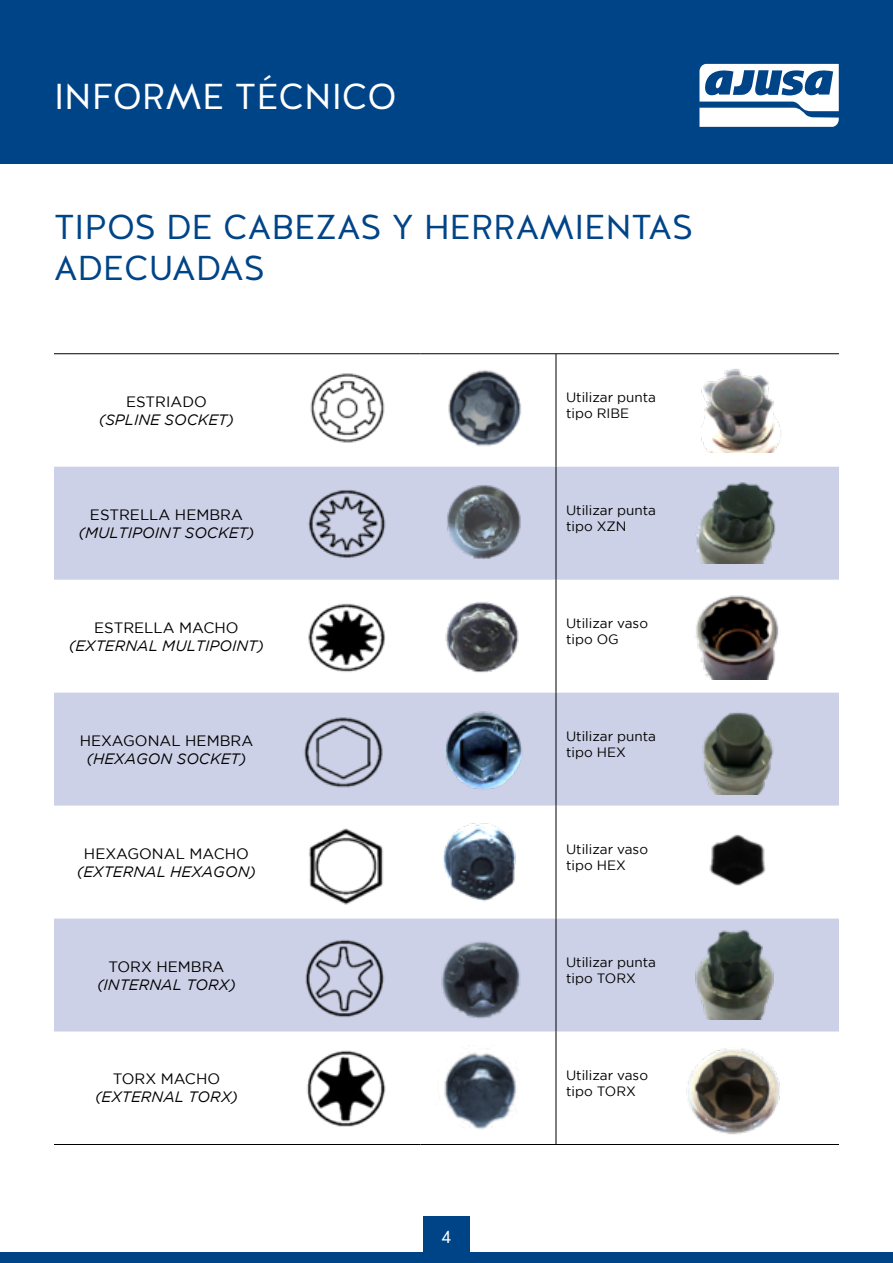
<style>
.page{position:relative;width:893px;height:1263px;background:#fff}
.page>*{position:absolute;margin:0;border:0;box-sizing:border-box;transform-origin:0 0}
.t1{font:36px "Halis GR";color:#fff}
.t2{font:34.5px/41.4px "Halis GR";color:#048}
.t3{font:18px "Halis GR";color:#fff}
.t4{font:italic 15px "Gotham";color:#000}
.t5{font:15px "Gotham";color:#000}
.t6{font:13.5px/16.2px "Gotham";color:#000}
.s1{color:#fff}
</style>
<div class="page">
<div style="left:0;top:0;width:893px;height:163px;background:#048"></div>
<svg style="left:699px;top:64px;width:140px;height:63px"></svg>
<div style="left:0;top:1252px;width:893px;height:11px;background:#048"></div>
<div style="left:423px;top:1216px;width:47px;height:46px;background:#048"></div>
<svg style="left:54px;top:354px;width:785px;height:113px"></svg>
<svg style="left:54px;top:467px;width:785px;height:564px;fill:#cdd1e7"></svg>
<hr style="left:556px;top:354px;width:1px;height:113px;background:#000">
<hr style="left:556px;top:467px;width:1px;height:113px;background:#000">
<hr style="left:556px;top:580px;width:1px;height:113px;background:#000">
<hr style="left:556px;top:693px;width:1px;height:113px;background:#000">
<hr style="left:556px;top:806px;width:1px;height:112px;background:#000">
<hr style="left:556px;top:918px;width:1px;height:113px;background:#000">
<hr style="left:556px;top:1031px;width:1px;height:113px;background:#000">
<hr style="left:54px;top:353px;width:225px;height:1px;background:#000">
<hr style="left:279px;top:353px;width:141px;height:1px;background:#000">
<hr style="left:420px;top:353px;width:136px;height:1px;background:#000">
<hr style="left:556px;top:353px;width:283px;height:1px;background:#000">
<hr style="left:54px;top:1144px;width:225px;height:1px;background:#000">
<hr style="left:279px;top:1144px;width:141px;height:1px;background:#000">
<hr style="left:420px;top:1144px;width:136px;height:1px;background:#000">
<hr style="left:556px;top:1144px;width:283px;height:1px;background:#000">
<img style="left:306px;top:370px;width:83px;height:76px">
<img style="left:303px;top:483px;width:90px;height:81px">
<img style="left:301px;top:599px;width:90px;height:81px">
<img style="left:301px;top:713px;width:86px;height:78px">
<img style="left:300px;top:823px;width:90px;height:86px">
<img style="left:304px;top:938px;width:83px;height:80px">
<img style="left:307px;top:1050px;width:79px;height:77px">
<img style="left:438px;top:366px;width:89px;height:82px">
<img style="left:440px;top:482px;width:84px;height:84px">
<img style="left:439px;top:596px;width:87px;height:83px">
<img style="left:435px;top:707px;width:97px;height:95px">
<img style="left:439px;top:817px;width:91px;height:94px">
<img style="left:425px;top:930px;width:108px;height:102px">
<img style="left:444px;top:1045px;width:73px;height:85px">
<img style="left:689px;top:361px;width:97px;height:91px">
<img style="left:689px;top:475px;width:99px;height:89px">
<img style="left:688px;top:591px;width:99px;height:89px">
<img style="left:686px;top:704px;width:101px;height:90px">
<img style="left:685px;top:823px;width:99px;height:96px">
<img style="left:686px;top:924px;width:100px;height:96px">
<img style="left:686px;top:1048px;width:94px;height:87px">
<h1 class="t1" style="left:54px;top:73px;width:344px">INFORME TÉCNICO</h1>
<h2 class="t2" style="left:54px;top:207px;width:641px">TIPOS DE CABEZAS Y HERRAMIENTAS<br>ADECUADAS</h2>
<p class="t5" style="left:126px;top:393px;width:82px">ESTRIADO</p>
<p class="t4" style="left:99px;top:411px;width:137px">(SPLINE SOCKET)</p>
<p class="t6" style="left:566px;top:389px;width:92px">Utilizar punta tipo RIBE</p>
<p class="t5" style="left:90px;top:506px;width:154px">ESTRELLA HEMBRA</p>
<p class="t4" style="left:79px;top:524px;width:177px">(MULTIPOINT SOCKET)</p>
<p class="t6" style="left:566px;top:502px;width:92px">Utilizar punta tipo XZN</p>
<p class="t5" style="left:94px;top:619px;width:146px">ESTRELLA MACHO</p>
<p class="t4" style="left:69px;top:637px;width:196px">(EXTERNAL MULTIPOINT)</p>
<p class="t6" style="left:566px;top:615px;width:84px">Utilizar vaso tipo OG<span class="s1">V</span></p>
<p class="t5" style="left:80px;top:732px;width:175px">HEXAGONAL HEMBRA</p>
<p class="t4" style="left:87px;top:750px;width:161px">(HEXAGON SOCKET)</p>
<p class="t6" style="left:566px;top:728px;width:92px">Utilizar punta tipo HEX</p>
<p class="t5" style="left:84px;top:845px;width:166px">HEXAGONAL MACHO</p>
<p class="t4" style="left:77px;top:863px;width:180px">(EXTERNAL HEXAGON)</p>
<p class="t6" style="left:566px;top:841px;width:84px">Utilizar vaso tipo HEX</p>
<p class="t5" style="left:108px;top:958px;width:117px">TORX HEMBRA</p>
<p class="t4" style="left:97px;top:976px;width:140px">(INTERNAL TORX)</p>
<p class="t6" style="left:566px;top:954px;width:92px">Utilizar punta tipo TORX</p>
<p class="t5" style="left:113px;top:1071px;width:109px">TORX MACHO</p>
<p class="t4" style="left:95px;top:1089px;width:144px">(EXTERNAL TORX)</p>
<p class="t6" style="left:566px;top:1067px;width:84px">Utilizar vaso tipo TORX</p>
<h3 class="t3" style="left:442px;top:1225px;width:11px">4</h3>
</div>
